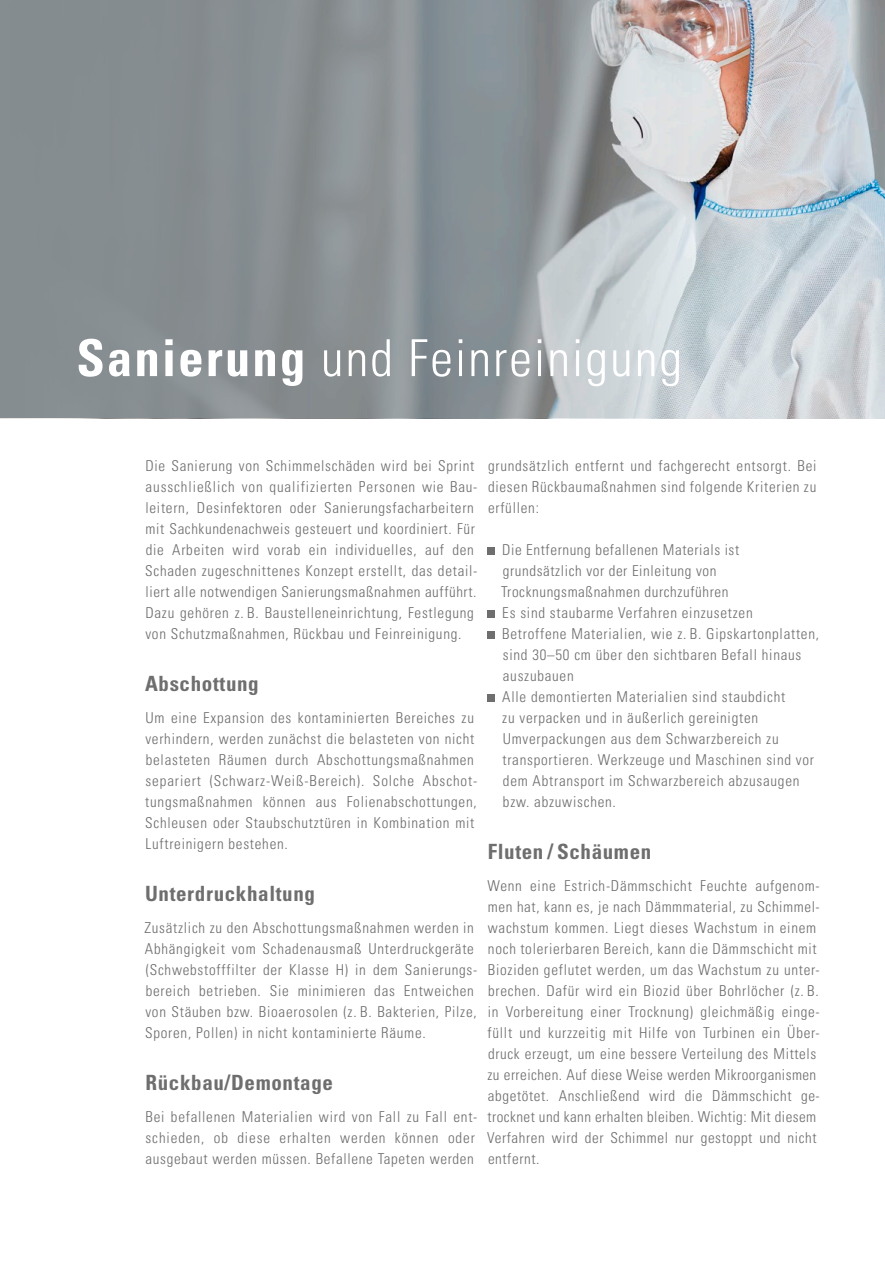
<style>
.page{position:relative;width:885px;height:1263px;background:#fff}
.page>*{position:absolute;margin:0;border:0;box-sizing:border-box;transform-origin:0 0}
.t1{font:300 condensed 51px "Univers LT Pro";letter-spacing:.04em;color:#fff}
.t2{font:700 condensed 21px "Univers LT Pro";letter-spacing:.03em;color:#6e6e6e}
.t3{font:300 condensed 15px/21px "Univers LT Pro";letter-spacing:.05em;color:#6e6e6e}
.s1{font-weight:700}
</style>
<div class="page">
<img style="left:691px;top:0;width:193px;height:418px">
<svg style="left:0;top:0;width:691px;height:418px;background:#92989c"></svg>
<div style="left:487px;top:547px;width:7px;height:8px;background:#6e6e6e"></div>
<div style="left:487px;top:610px;width:7px;height:8px;background:#6e6e6e"></div>
<div style="left:487px;top:631px;width:7px;height:8px;background:#6e6e6e"></div>
<div style="left:487px;top:694px;width:7px;height:8px;background:#6e6e6e"></div>
<p class="t1" style="left:76px;top:323px;width:607px"><span class="s1">Sanierung</span> und Feinreinigung</p>
<p class="t3" style="left:145px;top:454px;width:333px">Die Sanierung von Schimmelschäden wird bei Sprint ausschließlich von qualifizierten Personen wie Bau&shy;leitern, Desinfektoren oder Sanierungsfacharbeitern mit Sachkundenachweis gesteuert und koordiniert. Für die Arbeiten wird vorab ein individuelles, auf den Schaden zugeschnittenes Konzept erstellt, das detail&shy;liert alle notwendigen Sanierungsmaßnahmen aufführt.<br>Dazu gehören z. B. Baustelleneinrichtung, Festlegung von Schutzmaßnahmen, Rückbau und Feinreinigung.</p>
<p class="t2" style="left:145px;top:671px;width:115px">Abschottung</p>
<p class="t3" style="left:145px;top:706px;width:333px">Um eine Expansion des kontaminierten Bereiches zu verhindern, werden zunächst die belasteten von nicht belasteten Räumen durch Abschottungsmaßnahmen separiert (Schwarz-Weiß-Bereich). Solche Abschot&shy;tungsmaßnahmen können aus Folienabschottungen, Schleusen oder Staubschutztüren in Kombination mit Luftreinigern bestehen.</p>
<p class="t2" style="left:145px;top:881px;width:171px">Unterdruckhaltung</p>
<p class="t3" style="left:144px;top:916px;width:334px">Zusätzlich zu den Abschottungsmaßnahmen werden in Abhängigkeit vom Schadenausmaß Unterdruckgeräte (Schwebstofffilter der Klasse H) in dem Sanierungs&shy;bereich betrieben. Sie minimieren das Entweichen von Stäuben bzw. Bioaerosolen (z. B. Bakterien, Pilze, Sporen, Pollen) in nicht kontaminierte Räume.</p>
<p class="t2" style="left:145px;top:1070px;width:189px">Rückbau/Demontage</p>
<p class="t3" style="left:145px;top:1105px;width:333px">Bei befallenen Materialien wird von Fall zu Fall ent&shy;schieden, ob diese erhalten werden können oder ausgebaut werden müssen. Befallene Tapeten werden</p>
<p class="t3" style="left:488px;top:454px;width:330px;text-align:justify">grundsätzlich entfernt und fachgerecht entsorgt. Bei diesen Rückbaumaßnahmen sind folgende Kriterien zu erfüllen:</p>
<p class="t3" style="left:501px;top:538px;width:239px">Die Entfernung befallenen Materials ist grundsätzlich vor der Einleitung von<br>Trocknungsmaßnahmen durchzuführen</p>
<p class="t3" style="left:502px;top:601px;width:252px">Es sind staubarme Verfahren einzusetzen</p>
<p class="t3" style="left:502px;top:622px;width:318px">Betroffene Materialien, wie z. B. Gipskartonplatten, sind 30–50 cm über den sichtbaren Befall hinaus auszubauen</p>
<p class="t3" style="left:502px;top:685px;width:313px">Alle demontierten Materialien sind staubdicht<br>zu verpacken und in äußerlich gereinigten Umverpackungen aus dem Schwarzbereich zu transportieren. Werkzeuge und Maschinen sind vor dem Abtransport im Schwarzbereich abzusaugen bzw. abzuwischen.</p>
<p class="t2" style="left:487px;top:839px;width:165px">Fluten / Schäumen</p>
<p class="t3" style="left:487px;top:874px;width:334px">Wenn eine Estrich-Dämmschicht Feuchte aufgenom&shy;men hat, kann es, je nach Dämmmaterial, zu Schimmel&shy;wachstum kommen. Liegt dieses Wachstum in einem noch tolerierbaren Bereich, kann die Dämmschicht mit Bioziden geflutet werden, um das Wachstum zu unter&shy;brechen. Dafür wird ein Biozid über Bohrlöcher (z. B. in Vorbereitung einer Trocknung) gleichmäßig einge&shy;füllt und kurzzeitig mit Hilfe von Turbinen ein Über&shy;druck erzeugt, um eine bessere Verteilung des Mittels zu erreichen. Auf diese Weise werden Mikroorganismen abgetötet. Anschließend wird die Dämmschicht ge&shy;trocknet und kann erhalten bleiben. Wichtig: Mit diesem Verfahren wird der Schimmel nur gestoppt und nicht entfernt.</p>
</div>
